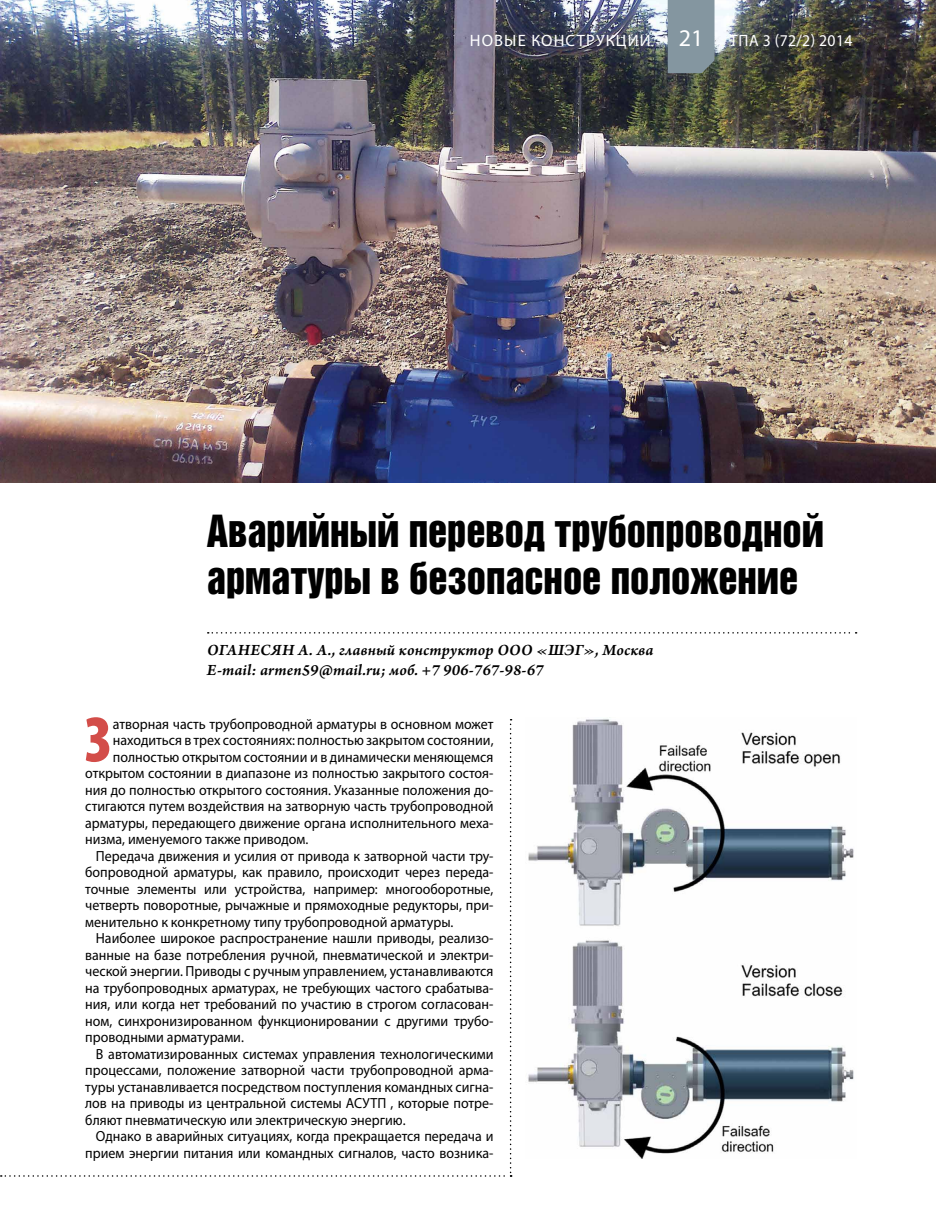
<style>
.page{position:relative;width:936px;height:1212px;background:#fff}
.page>*{position:absolute;margin:0;border:0;box-sizing:border-box;transform-origin:0 0}
.t1{font:900 condensed 64.95px "Myriad Pro";color:#d34d49;scale:.95 1}
.t2{font:40.5px/47px "Helvetica Inserat LT Std";letter-spacing:-.005em;color:#000;scale:.95 1}
.t3{font:16.5px/19.5px "Arno Pro Smbd Italic Sm Text";letter-spacing:.01em;color:#000}
.t4{font:16.5px "Myriad Pro";letter-spacing:.06em;color:#fff}
.t5{font:14.7px "Myriad Pro";color:#000;scale:.95 1}
.s1{font-size:24px}
</style>
<div class="page">
<img style="left:0;top:0;width:935px;height:482px">
<div style="left:667px;top:0;width:47px;height:73px;background:#8496a0"></div>
<svg style="left:208px;top:632px;width:648px;height:1px"></svg>
<img style="left:528px;top:717px;width:326px;height:442px">
<p class="t4" style="left:469px;top:30px;width:384px">Новые конструкции <span class="s1">21</span> ТПА 3 (72/2) 2014</p>
<h2 class="t2" style="left:207px;top:508px;width:651px">Аварийный перевод трубопроводной арматуры в безопасное положение</h2>
<p class="t3" style="left:207px;top:641px;width:448px">Оганесян А. А., главный конструктор ООО «ШЭГ», Москва<br>E-mail: armen59@mail.ru; моб. +7 906-767-98-67</p>
<h1 class="t1" style="left:85px;top:704px;width:28px">З</h1>
<p class="t5" style="left:113px;top:714px;width:402px">атворная часть трубопроводной арматуры в основном может</p>
<p class="t5" style="left:113px;top:731px;width:402px">находиться в трех состояниях: полностью закрытом состоянии,</p>
<p class="t5" style="left:113px;top:747px;width:402px">полностью открытом состоянии и в динамически меняющемся</p>
<p class="t5" style="left:85px;top:764px;width:431px">открытом состоянии в диапазоне из полностью закрытого состоя-</p>
<p class="t5" style="left:85px;top:780px;width:431px">ния до полностью открытого состояния. Указанные положения до-</p>
<p class="t5" style="left:85px;top:797px;width:431px">стигаются путем воздействия на затворную часть трубопроводной</p>
<p class="t5" style="left:85px;top:813px;width:431px">арматуры, передающего движение органа исполнительного меха-</p>
<p class="t5" style="left:85px;top:830px;width:236px">низма, именуемого также приводом.</p>
<p class="t5" style="left:96px;top:846px;width:420px">Передача движения и усилия от привода к затворной части тру-</p>
<p class="t5" style="left:85px;top:863px;width:431px">бопроводной арматуры, как правило, происходит через переда-</p>
<p class="t5" style="left:85px;top:879px;width:431px">точные элементы или устройства, например: многооборотные,</p>
<p class="t5" style="left:85px;top:896px;width:431px">четверть поворотные, рычажные и прямоходные редукторы, при-</p>
<p class="t5" style="left:85px;top:912px;width:389px">менительно к конкретному типу трубопроводной арматуры.</p>
<p class="t5" style="left:96px;top:929px;width:420px">Наиболее широкое распространение нашли приводы, реализо-</p>
<p class="t5" style="left:85px;top:945px;width:431px">ванные на базе потребления ручной, пневматической и электри-</p>
<p class="t5" style="left:85px;top:962px;width:431px">ческой энергии. Приводы с ручным управлением, устанавливаются</p>
<p class="t5" style="left:85px;top:978px;width:431px">на трубопроводных арматурах, не требующих частого срабатыва-</p>
<p class="t5" style="left:85px;top:995px;width:431px">ния, или когда нет требований по участию в строгом согласован-</p>
<p class="t5" style="left:85px;top:1011px;width:431px">ном, синхронизированном функционировании с другими трубо-</p>
<p class="t5" style="left:85px;top:1028px;width:168px">проводными арматурами.</p>
<p class="t5" style="left:96px;top:1044px;width:420px">В автоматизированных системах управления технологическими</p>
<p class="t5" style="left:85px;top:1061px;width:431px">процессами, положение затворной части трубопроводной арма-</p>
<p class="t5" style="left:85px;top:1077px;width:431px">туры устанавливается посредством поступления командных сигна-</p>
<p class="t5" style="left:85px;top:1094px;width:431px">лов на приводы из центральной системы АСУТП , которые потре-</p>
<p class="t5" style="left:85px;top:1110px;width:339px">бляют пневматическую или электрическую энергию.</p>
<p class="t5" style="left:96px;top:1127px;width:420px">Однако в аварийных ситуациях, когда прекращается передача и</p>
<p class="t5" style="left:85px;top:1143px;width:431px">прием энергии питания или командных сигналов, часто возника-</p>
</div>
